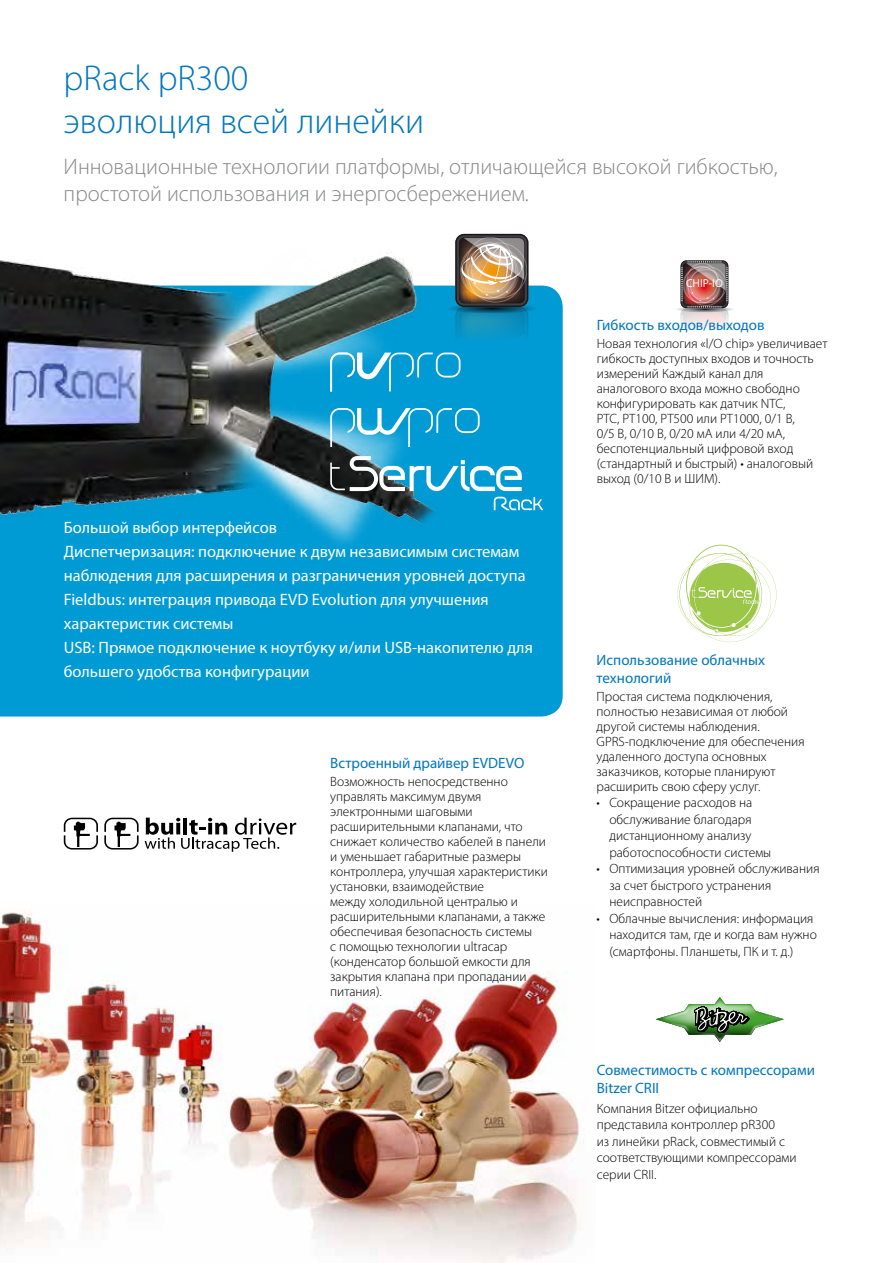
<style>
.page{position:relative;width:893px;height:1263px;background:#fff}
.page>*{position:absolute;margin:0;border:0;box-sizing:border-box;transform-origin:0 0}
.t1{font:300 36px/43.2px "Myriad Pro";color:#0076bd}
.t2{font:300 22.5px/27px "Myriad Pro";color:#87888a}
.t3{font:16.5px/24px "Myriad Pro";color:#fff}
.t4{font:15px/18px "Myriad Pro";color:#0076bd}
.t5{font:300 13.5px/15px "Myriad Pro";color:#000}
.t6{font:11.4px "Myriad Pro";color:#fff}
</style>
<div class="page">
<div style="left:0;top:286px;width:563px;height:430px;background:#009bd4"></div>
<img style="left:0;top:260px;width:523px;height:344px">
<img style="left:0;top:910px;width:584px;height:353px">
<svg style="left:104px;top:818px;width:35px;height:31px"></svg>
<svg style="left:64px;top:818px;width:34px;height:31px"></svg>
<svg style="left:145px;top:818px;width:151px;height:34px"></svg>
<img style="left:677px;top:261px;width:56px;height:67px">
<svg style="left:457px;top:235px;width:70px;height:71px"></svg>
<svg style="left:330px;top:456px;width:192px;height:35px"></svg>
<svg style="left:494px;top:497px;width:49px;height:13px"></svg>
<svg style="left:330px;top:408px;width:150px;height:39px;background:#38afdb"></svg>
<svg style="left:330px;top:238px;width:208px;height:153px"></svg>
<svg style="left:677px;top:545px;width:99px;height:97px"></svg>
<svg style="left:656px;top:997px;width:128px;height:45px"></svg>
<h1 class="t1" style="left:64px;top:57px;width:362px">pRack pR300<br>эволюция всей линейки</h1>
<h2 class="t2" style="left:64px;top:153px;width:716px">Инновационные технологии платформы, отличающейся высокой гибкостью, простотой использования и энергосбережением.</h2>
<p class="t6" style="left:686px;top:276px;width:38px">CHIP-IO</p>
<p class="t3" style="left:64px;top:515px;width:471px">Большой выбор интерфейсов<br>Диспетчеризация: подключение к двум независимым системам наблюдения для расширения и разграничения уровней доступа Fieldbus: интеграция привода EVD Evolution для улучшения характеристик системы<br>USB: Прямое подключение к ноутбуку и/или USB-накопителю для большего удобства конфигурации</p>
<p class="t4" style="left:330px;top:753px;width:196px">Встроенный драйвер EVDEVO</p>
<p class="t5" style="left:330px;top:774px;width:219px">Возможность непосредственно управлять максимум двумя электронными шаговыми расширительными клапанами, что снижает количество кабелей в панели и уменьшает габаритные размеры контроллера, улучшая характеристики установки, взаимодействие<br>между холодильной централью и расширительными клапанами, а также обеспечивая безопасность системы<br>с помощью технологии ultracap (конденсатор большой емкости для закрытия клапана при пропадании питания).</p>
<p class="t4" style="left:597px;top:316px;width:169px">Гибкость входов/выходов</p>
<p class="t5" style="left:597px;top:337px;width:232px">Новая технология «l/O chip» увеличивает гибкость доступных входов и точность измерений Каждый канал для аналогового входа можно свободно конфигурировать как датчик NTC,<br>PTC, PT100, PT500 или PT1000, 0/1 В,<br>0/5 В, 0/10 В, 0/20 мА или 4/20 мА, беспотенциальный цифровой вход (стандартный и быстрый) • аналоговый выход (0/10 В и ШИМ).</p>
<p class="t4" style="left:597px;top:650px;width:170px">Использование облачных технологий</p>
<p class="t5" style="left:597px;top:689px;width:209px">Простая система подключения, полностью независимая от любой другой системы наблюдения.<br>GPRS-подключение для обеспечения удаленного доступа основных заказчиков, которые планируют расширить свою сферу услуг.</p>
<p class="t5" style="left:609px;top:795px;width:163px;line-height:16.5px;text-indent:-13px">• Сокращение расходов на обслуживание благодаря дистанционному анализу работоспособности системы</p>
<p class="t5" style="left:609px;top:861px;width:212px;line-height:16.5px;text-indent:-13px">• Оптимизация уровней обслуживания за счет быстрого устранения неисправностей</p>
<p class="t5" style="left:609px;top:910px;width:209px;line-height:16.5px;text-indent:-13px">• Облачные вычисления: информация находится там, где и когда вам нужно (смартфоны. Планшеты, ПК и т. д.)</p>
<p class="t4" style="left:597px;top:1060px;width:220px">Совместимость с компрессорами<br>Bitzer CRII</p>
<p class="t5" style="left:597px;top:1100px;width:201px;line-height:16.5px">Компания Bitzer официально представила контроллер pR300<br>из линейки pRack, совместимый с соответствующими компрессорами серии CRII.</p>
</div>
